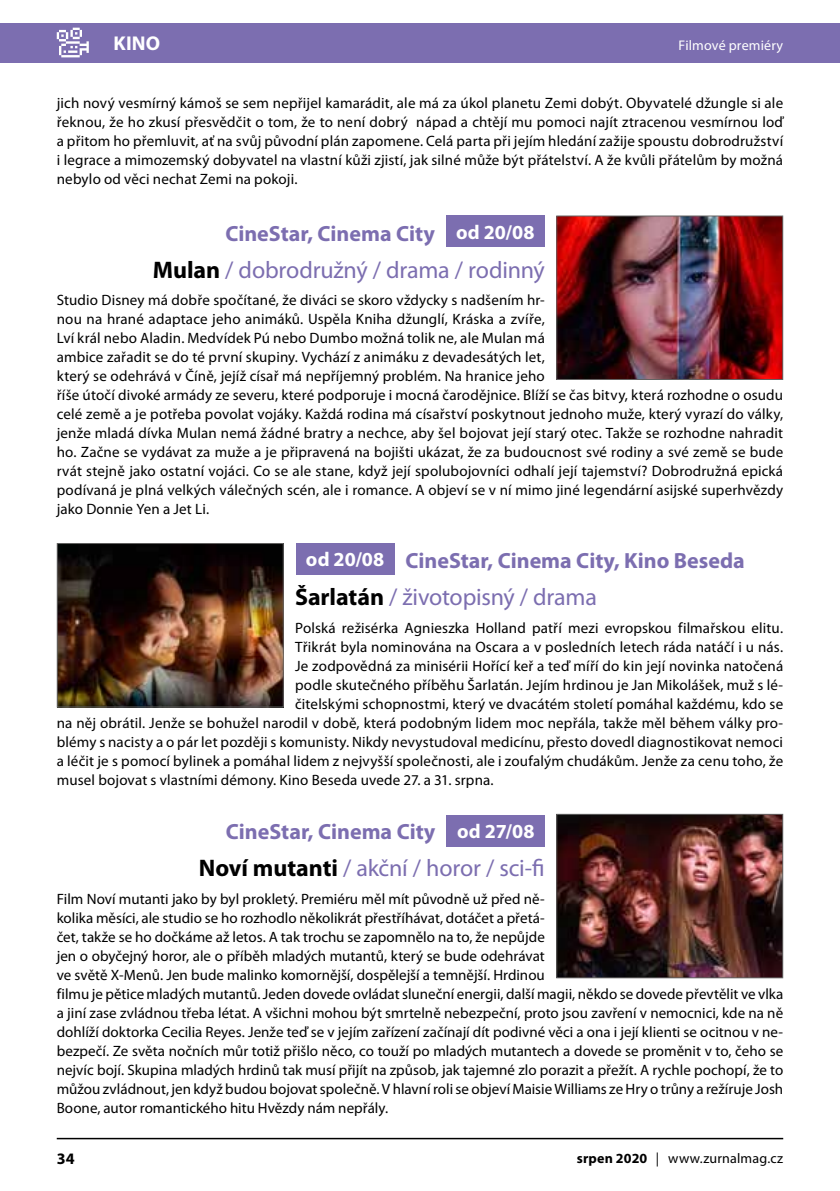
<style>
.page{position:relative;width:840px;height:1191px;background:#fff}
.page>*{position:absolute;margin:0;border:0;box-sizing:border-box;transform-origin:0 0}
.t1{font:24px "Myriad Pro";letter-spacing:-.01em;color:#7c6eb0}
.t2{font:700 22px "Myriad Pro";color:#7c6eb0}
.t3{font:700 20px "Myriad Pro";letter-spacing:.01em;color:#fff}
.t4{font:700 16px "Myriad Pro";color:#000}
.t5{font:15px/19px "Myriad Pro";letter-spacing:.01em;color:#000}
.t6{font:14px "Myriad Pro";letter-spacing:.01em;color:#000}
.t7{font:14px "Myriad Pro";letter-spacing:.01em;color:#fff}
.s1{font-weight:700;color:#000}
.s2{font-weight:700}
</style>
<div class="page">
<hr style="left:57px;top:1137px;width:725px;height:2px;background:#000">
<div style="left:0;top:23px;width:839px;height:39px;background:#7c6eb0"></div>
<svg style="left:57px;top:28px;width:32px;height:29px"></svg>
<div style="left:446px;top:215px;width:98px;height:32px;background:#7c6eb0"></div>
<img style="left:558px;top:217px;width:222px;height:161px">
<div style="left:556px;top:215px;width:226px;height:165px;border:1px solid #646363"></div>
<div style="left:296px;top:543px;width:98px;height:31px;background:#7c6eb0"></div>
<img style="left:59px;top:545px;width:222px;height:160px">
<div style="left:57px;top:543px;width:226px;height:164px;border:1px solid #646363"></div>
<div style="left:446px;top:815px;width:98px;height:31px;background:#7c6eb0"></div>
<img style="left:558px;top:816px;width:222px;height:160px">
<div style="left:556px;top:814px;width:226px;height:164px;border:1px solid #646363"></div>
<h3 class="t3" style="left:113px;top:30px;width:48px">KINO</h3>
<p class="t7" style="left:678px;top:36px;width:106px">Filmové premiéry</p>
<p class="t5" style="left:57px;top:93px;width:727px;text-align:justify">jich nový vesmírný kámoš se sem nepřijel kamarádit, ale má za úkol planetu Zemi dobýt. Obyvatelé džungle si ale řeknou, že ho zkusí přesvědčit o tom, že to není dobrý nápad a chtějí mu pomoci najít ztracenou vesmírnou loď a přitom ho přemluvit, ať na svůj původní plán zapomene. Celá parta při jejím hledání zažije spoustu dobrodružství i legrace a mimozemský dobyvatel na vlastní kůži zjistí, jak silné může být přátelství. A že kvůli přátelům by možná nebylo od věci nechat Zemi na pokoji.</p>
<h3 class="t3" style="left:456px;top:219px;width:80px">od 20/08</h3>
<h2 class="t2" style="left:225px;top:219px;width:211px">CineStar, Cinema City</h2>
<h1 class="t1" style="left:153px;top:255px;width:393px"><span class="s1">Mulan</span> / dobrodružný / drama / rodinný</h1>
<p class="t5" style="left:57px;top:290px;width:727px">Studio Disney má dobře spočítané, že diváci se skoro vždycky s nadšením hr-<br>nou na hrané adaptace jeho animáků. Uspěla Kniha džunglí, Kráska a zvíře,<br>Lví král nebo Aladin. Medvídek Pú nebo Dumbo možná tolik ne, ale Mulan má<br>ambice zařadit se do té první skupiny. Vychází z animáku z devadesátých let,<br>který se odehrává v Číně, jejíž císař má nepříjemný problém. Na hranice jeho<br>říše útočí divoké armády ze severu, které podporuje i mocná čarodějnice. Blíží se čas bitvy, která rozhodne o osudu celé země a je potřeba povolat vojáky. Každá rodina má císařství poskytnout jednoho muže, který vyrazí do války, jenže mladá dívka Mulan nemá žádné bratry a nechce, aby šel bojovat její starý otec. Takže se rozhodne nahradit ho. Začne se vydávat za muže a je připravená na bojišti ukázat, že za budoucnost své rodiny a své země se bude rvát stejně jako ostatní vojáci. Co se ale stane, když její spolubojovníci odhalí její tajemství? Dobrodružná epická podívaná je plná velkých válečných scén, ale i romance. A objeví se v ní mimo jiné legendární asijské superhvězdy jako Donnie Yen a Jet Li.</p>
<h3 class="t3" style="left:306px;top:546px;width:80px">od 20/08</h3>
<h2 class="t2" style="left:405px;top:546px;width:340px">CineStar, Cinema City, Kino Beseda</h2>
<h1 class="t1" style="left:295px;top:582px;width:303px"><span class="s1">Šarlatán</span> / životopisný / drama</h1>
<p class="t5" style="left:295px;top:618px;width:489px">Polská režisérka Agnieszka Holland patří mezi evropskou filmařskou elitu.</p>
<p class="t5" style="left:295px;top:637px;width:489px">Třikrát byla nominována na Oscara a v posledních letech ráda natáčí i u nás.</p>
<p class="t5" style="left:295px;top:656px;width:489px">Je zodpovědná za minisérii Hořící keř a teď míří do kin její novinka natočená</p>
<p class="t5" style="left:295px;top:675px;width:489px">podle skutečného příběhu Šarlatán. Jejím hrdinou je Jan Mikolášek, muž s lé-</p>
<p class="t5" style="left:295px;top:694px;width:489px">čitelskými schopnostmi, který ve dvacátém století pomáhal každému, kdo se</p>
<p class="t5" style="left:57px;top:713px;width:727px">na něj obrátil. Jenže se bohužel narodil v době, která podobným lidem moc nepřála, takže měl během války pro-</p>
<p class="t5" style="left:57px;top:732px;width:727px">blémy s nacisty a o pár let později s komunisty. Nikdy nevystudoval medicínu, přesto dovedl diagnostikovat nemoci</p>
<p class="t5" style="left:57px;top:751px;width:727px">a léčit je s pomocí bylinek a pomáhal lidem z nejvyšší společnosti, ale i zoufalým chudákům. Jenže za cenu toho, že</p>
<p class="t5" style="left:57px;top:770px;width:438px">musel bojovat s vlastními démony. Kino Beseda uvede 27. a 31. srpna.</p>
<h2 class="t2" style="left:226px;top:817px;width:211px">CineStar, Cinema City</h2>
<h1 class="t1" style="left:199px;top:853px;width:347px"><span class="s1">Noví mutanti</span> / akční / horor / sci-fi</h1>
<p class="t5" style="left:57px;top:889px;width:727px">Film Noví mutanti jako by byl prokletý. Premiéru měl mít původně už před ně-<br>kolika měsíci, ale studio se ho rozhodlo několikrát přestříhávat, dotáčet a přetá-<br>čet, takže se ho dočkáme až letos. A tak trochu se zapomnělo na to, že nepůjde<br>jen o obyčejný horor, ale o příběh mladých mutantů, který se bude odehrávat<br>ve světě X-Menů. Jen bude malinko komornější, dospělejší a temnější. Hrdinou<br>filmu je pětice mladých mutantů. Jeden dovede ovládat sluneční energii, další magii, někdo se dovede převtělit ve vlka a jiní zase zvládnou třeba létat. A všichni mohou být smrtelně nebezpeční, proto jsou zavření v nemocnici, kde na ně dohlíží doktorka Cecilia Reyes. Jenže teď se v jejím zařízení začínají dít podivné věci a ona i její klienti se ocitnou v ne&shy;bezpečí. Ze světa nočních můr totiž přišlo něco, co touží po mladých mutantech a dovede se proměnit v to, čeho se nejvíc bojí. Skupina mladých hrdinů tak musí přijít na způsob, jak tajemné zlo porazit a přežít. A rychle pochopí, že to můžou zvládnout, jen když budou bojovat společně. V hlavní roli se objeví Maisie Williams ze Hry o trůny a režíruje Josh Boone, autor romantického hitu Hvězdy nám nepřály.</p>
<h3 class="t3" style="left:457px;top:818px;width:79px">od 27/08</h3>
<p class="t4" style="left:57px;top:1148px;width:19px">34</p>
<p class="t6" style="left:576px;top:1149px;width:208px"><span class="s2">srpen 2020</span> | www.zurnalmag.cz</p>
</div>
